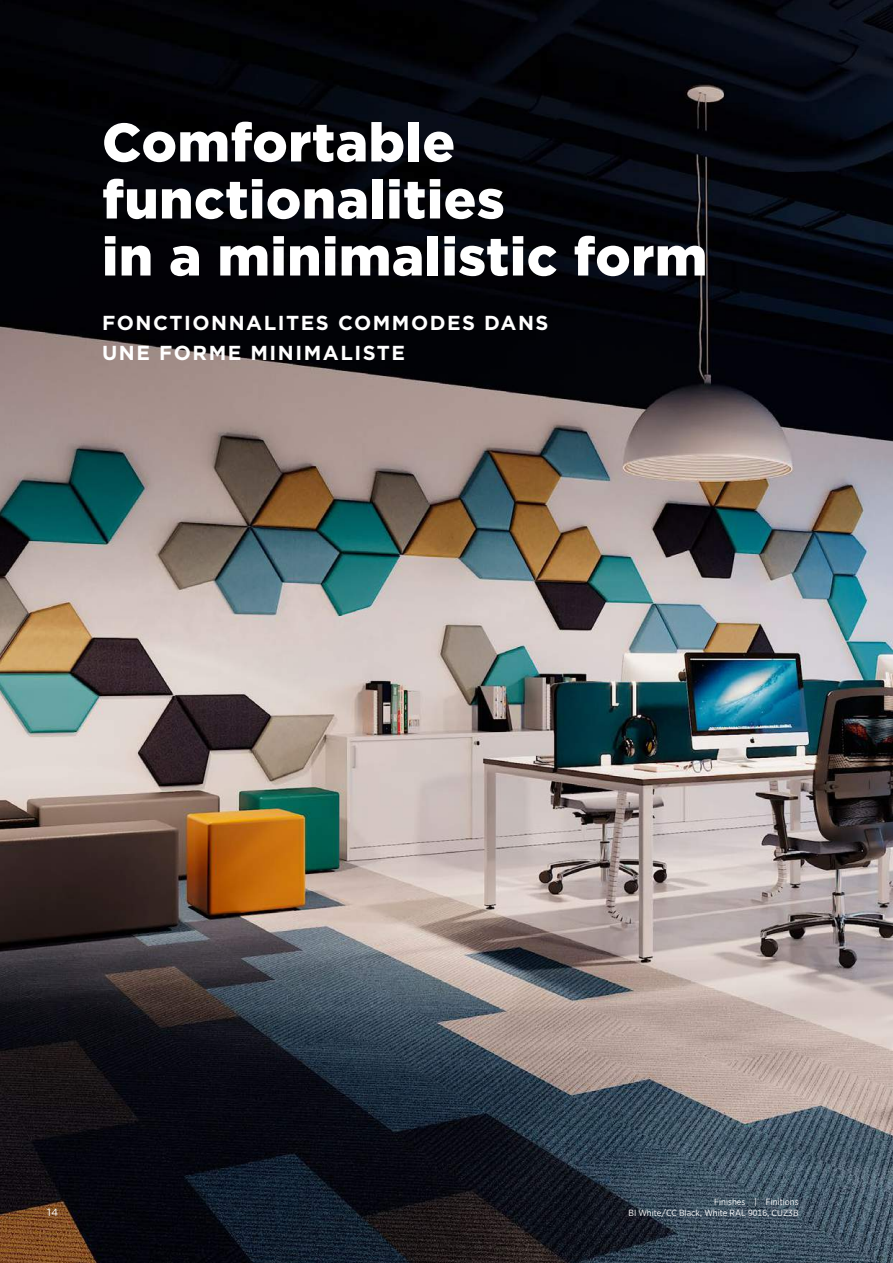
<style>
.page{position:relative;width:893px;height:1263px;background:#fff}
.page>*{position:absolute;margin:0;border:0;box-sizing:border-box;transform-origin:0 0}
.t1{font:900 54px/57px "Gotham";letter-spacing:.01em;color:#fff}
.t2{font:700 20.25px/30px "Gotham";letter-spacing:.075em;color:#fff}
.t3{font:10.5px "Gotham";color:#fff}
.t4{font:9px "Gotham Narrow";color:#fff}
</style>
<div class="page">
<img style="left:0;top:0;width:893px;height:1263px">
<h1 class="t1" style="left:102px;top:113px;width:607px">Comfortable functionalities<br>in a minimalistic form</h1>
<h2 class="t2" style="left:102px;top:308px;width:448px">FONCTIONNALITES COMMODES DANS<br>UNE FORME MINIMALISTE</h2>
<p class="t4" style="left:714px;top:1196px;width:86px">Finishes | Finitions</p>
<p class="t3" style="left:47px;top:1205px;width:12px">14</p>
<p class="t4" style="left:628px;top:1207px;width:172px">BI White/CC Black, White RAL 9016, CUZ3B</p>
</div>
